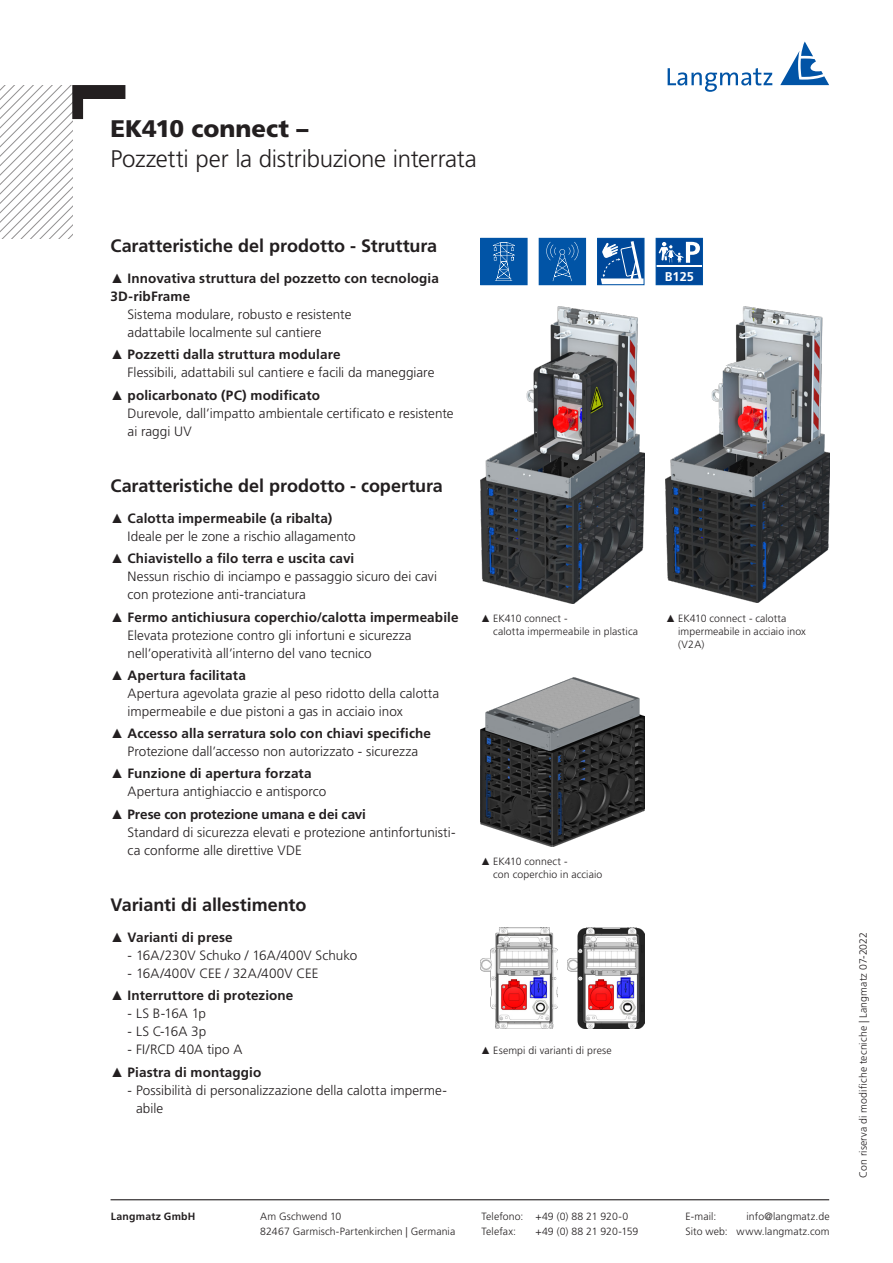
<style>
.page{position:relative;width:893px;height:1263px;background:#fff}
.page>*{position:absolute;margin:0;border:0;box-sizing:border-box;transform-origin:0 0}
.Headline{font:300 24px "Frutiger LT Pro";letter-spacing:-.01em;color:#231f20}
.Headline-2{font:900 24px "Frutiger LT Pro";color:#231f20}
.Subheadline{font:700 18px "Frutiger LT Pro";color:#231f20}
.Aufzählung_Fließtext{font:300 13.5px/18px "Frutiger LT Pro";color:#231f20}
.t1{font:700 13.5px/18px "Frutiger LT Pro";letter-spacing:.01em;color:#231f20}
.t2{font:700 12.75px "Frutiger LT Pro";color:#fff}
.Änderungen_vorbehalt{font:300 10.5px/12.6px "Frutiger LT Pro";letter-spacing:.01em;color:#231f20}
.t3{font:700 10.5px "Frutiger LT Pro";letter-spacing:.02em;color:#231f20}
.s1{font-family:"Arial";font-weight:400}
</style>
<div class="page">
<hr style="left:111px;top:1199px;width:718px;height:1px;background:#231f20">
<div style="left:481px;top:238px;width:46px;height:47px;background:#0154a6"></div>
<svg style="left:493px;top:242px;width:22px;height:39px"></svg>
<div style="left:480px;top:238px;width:47px;height:47px;border:1px solid #0154a6"></div>
<div style="left:539px;top:238px;width:47px;height:47px;background:#0154a6"></div>
<svg style="left:546px;top:242px;width:32px;height:39px"></svg>
<div style="left:598px;top:238px;width:46px;height:47px;background:#00489a"></div>
<svg style="left:601px;top:241px;width:41px;height:42px"></svg>
<div style="left:597px;top:238px;width:47px;height:47px;border:1px solid #0154a6"></div>
<div style="left:656px;top:238px;width:46px;height:47px;background:#00489a"></div>
<hr style="left:656px;top:266px;width:46px;height:1px;background:#fff">
<svg style="left:659px;top:242px;width:41px;height:24px"></svg>
<div style="left:656px;top:238px;width:47px;height:47px;border:1px solid #0154a6"></div>
<img style="left:480px;top:306px;width:164px;height:298px">
<img style="left:665px;top:306px;width:164px;height:296px">
<img style="left:480px;top:678px;width:164px;height:169px">
<img style="left:480px;top:928px;width:77px;height:100px">
<img style="left:568px;top:928px;width:76px;height:100px">
<svg style="left:780px;top:41px;width:49px;height:44px"></svg>
<svg style="left:668px;top:68px;width:104px;height:24px"></svg>
<svg style="left:0;top:85px;width:125px;height:153px"></svg>
<p class="Headline-2" style="left:111px;top:114px;width:199px">EK410 connect –</p>
<p class="Headline" style="left:111px;top:145px;width:368px">Pozzetti per la distribuzione interrata</p>
<p class="Subheadline" style="left:111px;top:235px;width:328px">Caratteristiche del prodotto - Struttura</p>
<p class="t1" style="left:111px;top:269px;width:330px"><span class="s1">▲</span> Innovativa struttura del pozzetto con tecnologia<br>3D-ribFrame</p>
<p class="Aufzählung_Fließtext" style="left:128px;top:305px;width:225px">Sistema modulare, robusto e resistente adattabile localmente sul cantiere</p>
<p class="t1" style="left:111px;top:346px;width:232px"><span class="s1">▲</span> Pozzetti dalla struttura modulare</p>
<p class="Aufzählung_Fließtext" style="left:128px;top:364px;width:308px">Flessibili, adattabili sul cantiere e facili da maneggiare</p>
<p class="t1" style="left:111px;top:386px;width:211px"><span class="s1">▲</span> policarbonato (PC) modificato</p>
<p class="Aufzählung_Fließtext" style="left:128px;top:404px;width:328px">Durevole, dall’impatto ambientale certificato e resistente ai raggi UV</p>
<p class="t2" style="left:665px;top:269px;width:31px">B125</p>
<p class="Subheadline" style="left:111px;top:475px;width:334px">Caratteristiche del prodotto - copertura</p>
<p class="t1" style="left:111px;top:509px;width:223px"><span class="s1">▲</span> Calotta impermeabile (a ribalta)</p>
<p class="Aufzählung_Fließtext" style="left:128px;top:527px;width:230px">Ideale per le zone a rischio allagamento</p>
<p class="t1" style="left:111px;top:550px;width:245px"><span class="s1">▲</span> Chiavistello a filo terra e uscita cavi</p>
<p class="Aufzählung_Fließtext" style="left:128px;top:568px;width:311px">Nessun rischio di inciampo e passaggio sicuro dei cavi con protezione anti-tranciatura</p>
<p class="t1" style="left:111px;top:608px;width:349px"><span class="s1">▲</span> Fermo antichiusura coperchio/calotta impermeabile</p>
<p class="Aufzählung_Fließtext" style="left:128px;top:626px;width:285px">Elevata protezione contro gli infortuni e sicurezza nell’operatività all’interno del vano tecnico</p>
<p class="t1" style="left:111px;top:666px;width:137px"><span class="s1">▲</span> Apertura facilitata</p>
<p class="Aufzählung_Fließtext" style="left:128px;top:684px;width:313px">Apertura agevolata grazie al peso ridotto della calotta impermeabile e due pistoni a gas in acciaio inox</p>
<p class="t1" style="left:111px;top:724px;width:322px"><span class="s1">▲</span> Accesso alla serratura solo con chiavi specifiche</p>
<p class="Aufzählung_Fließtext" style="left:128px;top:742px;width:292px">Protezione dall’accesso non autorizzato - sicurezza</p>
<p class="t1" style="left:111px;top:765px;width:203px"><span class="s1">▲</span> Funzione di apertura forzata</p>
<p class="Aufzählung_Fließtext" style="left:128px;top:783px;width:200px">Apertura antighiaccio e antisporco</p>
<p class="t1" style="left:111px;top:805px;width:257px"><span class="s1">▲</span> Prese con protezione umana e dei cavi</p>
<p class="Aufzählung_Fließtext" style="left:128px;top:823px;width:329px">Standard di sicurezza elevati e protezione antinfortunisti&shy;ca conforme alle direttive VDE</p>
<p class="Subheadline" style="left:111px;top:894px;width:197px">Varianti di allestimento</p>
<p class="t1" style="left:111px;top:928px;width:124px"><span class="s1">▲</span> Varianti di prese</p>
<p class="Aufzählung_Fließtext" style="left:128px;top:946px;width:231px">- 16A/230V Schuko / 16A/400V Schuko</p>
<p class="Aufzählung_Fließtext" style="left:128px;top:964px;width:193px">- 16A/400V CEE / 32A/400V CEE</p>
<p class="t1" style="left:111px;top:987px;width:184px"><span class="s1">▲</span> Interruttore di protezione</p>
<p class="Aufzählung_Fließtext" style="left:128px;top:1005px;width:80px">- LS B-16A 1p</p>
<p class="Aufzählung_Fließtext" style="left:128px;top:1023px;width:80px">- LS C-16A 3p</p>
<p class="Aufzählung_Fließtext" style="left:128px;top:1041px;width:116px">- FI/RCD 40A tipo A</p>
<p class="t1" style="left:111px;top:1063px;width:152px"><span class="s1">▲</span> Piastra di montaggio</p>
<p class="Aufzählung_Fließtext" style="left:136px;top:1081px;width:312px;text-indent:-9px">- Possibilità di personalizzazione della calotta imperme&shy;abile</p>
<p class="Änderungen_vorbehalt" style="left:493px;top:613px;width:146px;text-indent:-13px"><span class="s1">▲</span> EK410 connect -<br>calotta impermeabile in plastica</p>
<p class="Änderungen_vorbehalt" style="left:678px;top:613px;width:129px;text-indent:-13px"><span class="s1">▲</span> EK410 connect - calotta impermeabile in acciaio inox (V2A)</p>
<p class="Änderungen_vorbehalt" style="left:493px;top:856px;width:111px;text-indent:-13px"><span class="s1">▲</span> EK410 connect -<br>con coperchio in acciaio</p>
<p class="Änderungen_vorbehalt" style="left:480px;top:1044px;width:133px"><span class="s1">▲</span> Esempi di varianti di prese</p>
<p class="t3" style="left:111px;top:1210px;width:86px">Langmatz GmbH</p>
<p class="Änderungen_vorbehalt" style="left:260px;top:1210px;width:83px">Am Gschwend 10</p>
<p class="Änderungen_vorbehalt" style="left:481px;top:1210px;width:149px">Telefono: +49 (0) 88 21 920-0</p>
<p class="Änderungen_vorbehalt" style="left:685px;top:1210px;width:32px">E-mail:</p>
<p class="Änderungen_vorbehalt" style="left:747px;top:1210px;width:85px">info@langmatz.de</p>
<p class="Änderungen_vorbehalt" style="left:260px;top:1225px;width:197px">82467 Garmisch-Partenkirchen | Germania</p>
<p class="Änderungen_vorbehalt" style="left:481px;top:1225px;width:36px">Telefax:</p>
<p class="Änderungen_vorbehalt" style="left:535px;top:1225px;width:105px">+49 (0) 88 21 920-159</p>
<p class="Änderungen_vorbehalt" style="left:685px;top:1225px;width:146px">Sito web: www.langmatz.com</p>
<p class="Änderungen_vorbehalt" style="left:857px;top:1178px;width:247px;rotate:-90deg">Con riserva di modifiche tecniche | Langmatz 07-2022</p>
</div>
